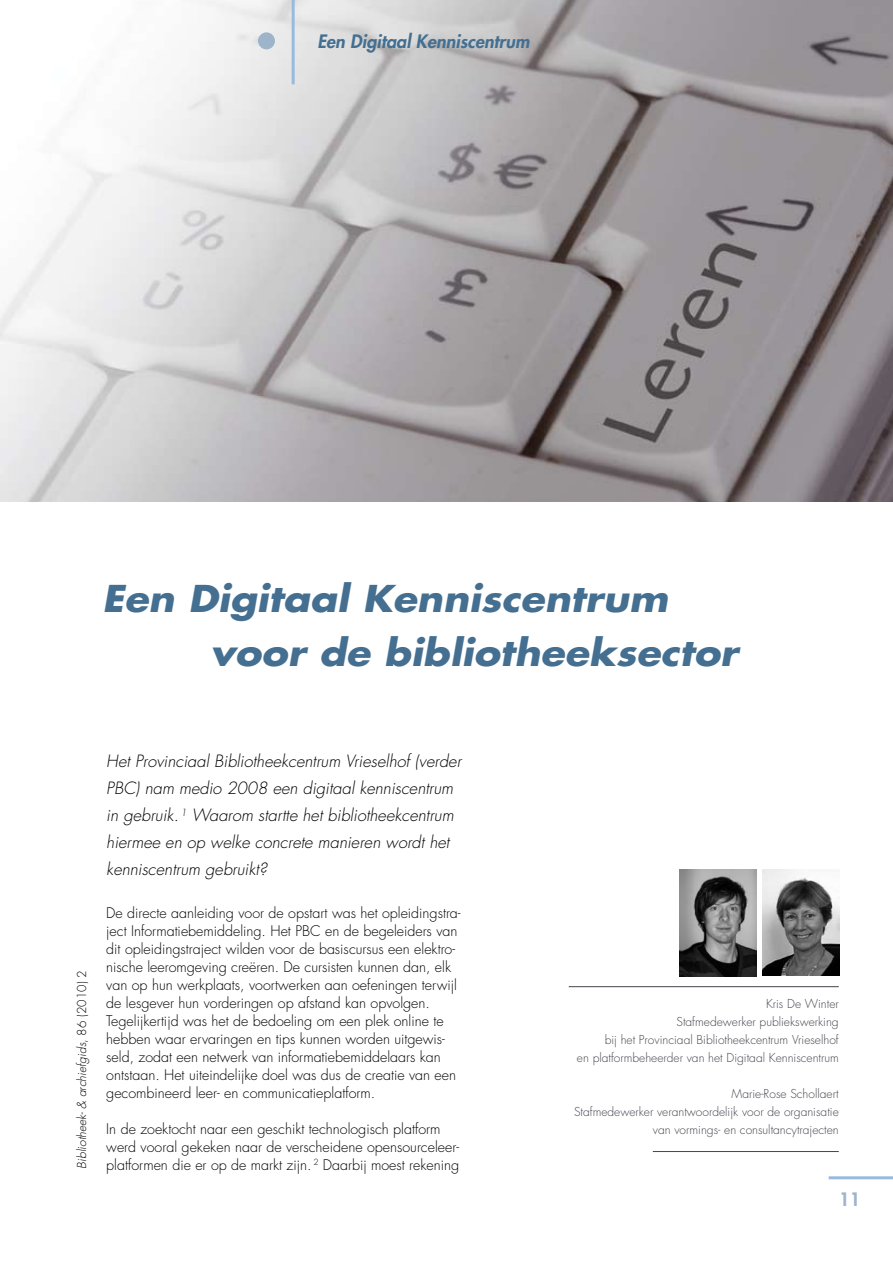
<style>
.page{position:relative;width:893px;height:1263px;background:#fff}
.page>*{position:absolute;margin:0;border:0;box-sizing:border-box;transform-origin:0 0}
.t1{font:italic 700 36px/54px "Futura";color:#446f91;scale:1.1 1}
.t2{font:italic 800 18px "Futura";color:#446f91}
.t3{font:800 18px "Futura";color:#9eb4ca}
.t4{font:italic 300 16.5px/27px "Futura";color:#000}
.t5{font:300 14.25px/18px "Futura";color:#000}
.t6{font:300 12px/18px "Futura";color:#46454f;text-align:right}
.t7{font:italic 300 12px "Futura";color:#000}
.s1{font-style:normal}
</style>
<div class="page">
<img style="left:0;top:0;width:893px;height:501px">
<hr style="left:292px;top:0;width:3px;height:84px;background:#97bade">
<div style="left:258px;top:32px;width:17px;height:17px;background:#9eb4ca;border-radius:50%"></div>
<hr style="left:829px;top:1176px;width:64px;height:3px;background:#97bade">
<hr style="left:569px;top:986px;width:270px;height:1px;background:#46454f">
<hr style="left:653px;top:1151px;width:186px;height:1px;background:#46454f">
<img style="left:680px;top:870px;width:76px;height:106px">
<img style="left:762px;top:870px;width:78px;height:106px">
<p class="t2" style="left:317px;top:30px;width:214px">Een Digitaal Kenniscentrum</p>
<h1 class="t1" style="left:210px;top:571px;width:481px;text-indent:-108px">Een Digitaal Kenniscentrum voor de bibliotheeksector</h1>
<p class="t7" style="left:74px;top:1168px;width:200px;rotate:-90deg">Bibliotheek- &amp; archiefgids<span class="s1">, 86 (2010) 2</span></p>
<p class="t4" style="left:106px;top:748px;width:356px">Het Provinciaal Bibliotheekcentrum Vrieselhof (verder PBC) nam medio 2008 een digitaal kenniscentrum in gebruik. <sup>1</sup> Waarom startte het bibliotheekcentrum hiermee en op welke concrete manieren wordt het kenniscentrum gebruikt?</p>
<p class="t5" style="left:106px;top:904px;width:356px">De directe aanleiding voor de opstart was het opleidingstra&shy;ject Informatiebemiddeling. Het PBC en de begeleiders van dit opleidingstraject wilden voor de basiscursus een elektro&shy;nische leeromgeving creëren. De cursisten kunnen dan, elk van op hun werkplaats, voortwerken aan oefeningen terwijl de lesgever hun vorderingen op afstand kan opvolgen.<br>Tegelijkertijd was het de bedoeling om een plek online te hebben waar ervaringen en tips kunnen worden uitgewis&shy;seld, zodat een netwerk van informatiebemiddelaars kan ontstaan. Het uiteindelijke doel was dus de creatie van een gecombineerd leer- en communicatieplatform.</p>
<p class="t5" style="left:106px;top:1120px;width:354px">In de zoektocht naar een geschikt technologisch platform werd vooral gekeken naar de verscheidene opensourceleer&shy;platformen die er op de markt zijn. <sup>2</sup> Daarbij moest rekening</p>
<p class="t6" style="left:577px;top:995px;width:263px">Kris De Winter<br>Stafmedewerker publiekswerking<br>bij het Provinciaal Bibliotheekcentrum Vrieselhof<br>en platformbeheerder van het Digitaal Kenniscentrum</p>
<p class="t6" style="left:574px;top:1085px;width:266px">Marie-Rose Schollaert<br>Stafmedewerker verantwoordelijk voor de organisatie van vormings- en consultancytrajecten</p>
<p class="t3" style="left:839px;top:1188px;width:22px">11</p>
</div>
